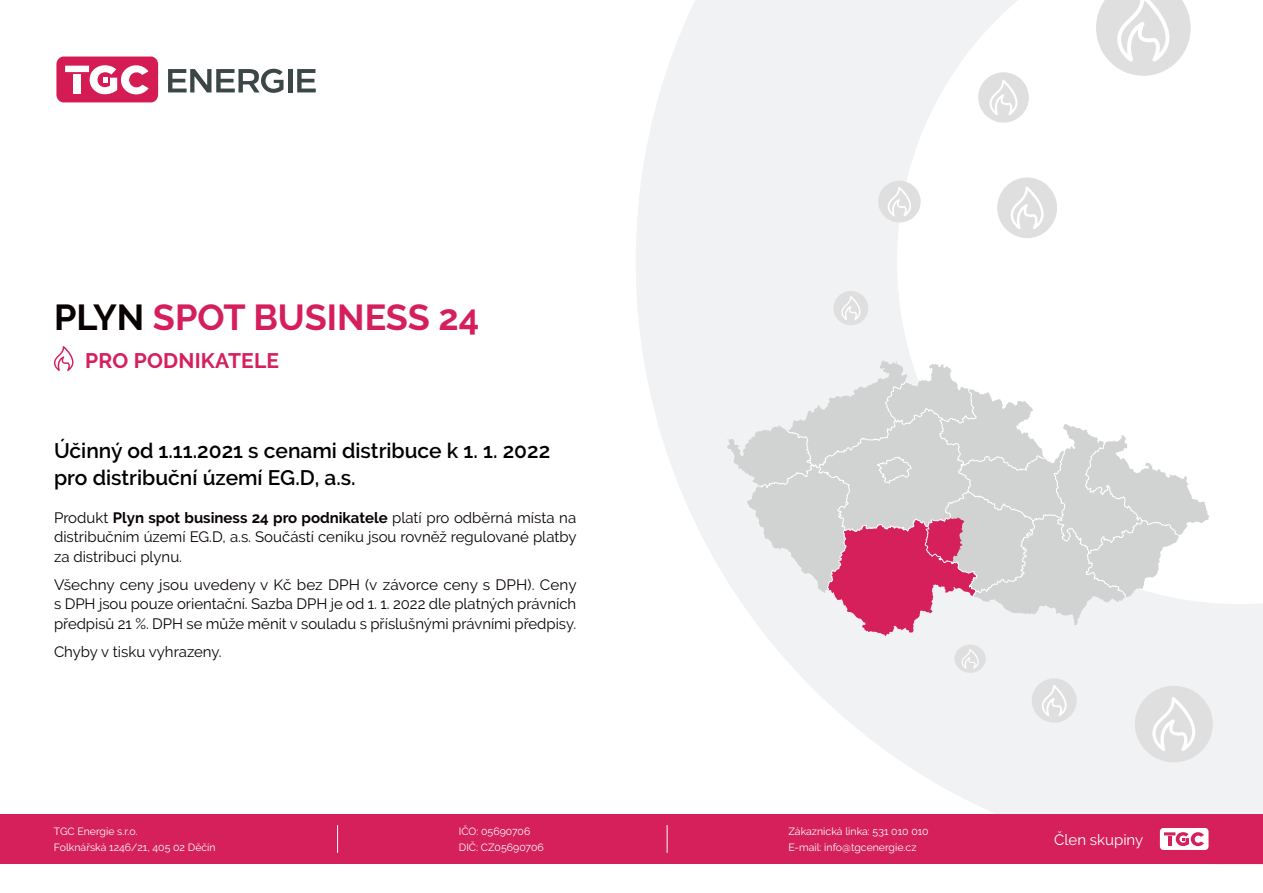
<style>
.page{position:relative;width:1263px;height:893px;background:#fff}
.page>*{position:absolute;margin:0;border:0;box-sizing:border-box;transform-origin:0 0}
.t1{font:700 36px "Raleway";color:#d51f5d}
.Podnadpis{font:600 21px/27px "Raleway";color:#000001}
.t2{font:700 21px "Raleway";letter-spacing:.01em;color:#d5205c}
.Text{font:15px/19.5px "Raleway";color:#080302;text-align:justify}
.t3{font:15px "Raleway";color:#fff}
.t4{font:10.5px/16.5px "Raleway";color:#fff}
.s1{color:#080302}
.s2{font-weight:700}
</style>
<div class="page">
<svg style="left:168px;top:69px;width:115px;height:24px"></svg>
<hr style="left:288px;top:69px;width:4px;height:23px;background:#3c4646">
<svg style="left:297px;top:69px;width:19px;height:23px"></svg>
<div style="left:56px;top:57px;width:102px;height:45px;background:#d51b54;border-radius:7px"></div>
<svg style="left:65px;top:65px;width:84px;height:29px"></svg>
<svg style="left:636px;top:0;width:627px;height:865px"></svg>
<svg style="left:54px;top:346px;width:20px;height:25px"></svg>
<div style="left:878px;top:181px;width:43px;height:42px;background:#dfdfdf;border-radius:50%"></div>
<svg style="left:888px;top:187px;width:23px;height:29px"></svg>
<div style="left:1032px;top:678px;width:45px;height:45px;background:#dfdfdf;border-radius:50%"></div>
<svg style="left:1042px;top:685px;width:25px;height:31px"></svg>
<div style="left:1135px;top:686px;width:78px;height:76px;background:#dfdfdf;border-radius:50%"></div>
<svg style="left:1152px;top:697px;width:43px;height:54px"></svg>
<div style="left:833px;top:291px;width:35px;height:34px;background:#dfdfdf;border-radius:50%"></div>
<svg style="left:841px;top:296px;width:20px;height:24px"></svg>
<div style="left:978px;top:72px;width:51px;height:51px;background:#dfdfdf;border-radius:50%"></div>
<svg style="left:989px;top:80px;width:29px;height:35px"></svg>
<div style="left:997px;top:177px;width:60px;height:61px;background:#dfdfdf;border-radius:50%"></div>
<svg style="left:1011px;top:186px;width:33px;height:43px"></svg>
<svg style="left:1096px;top:0;width:95px;height:76px"></svg>
<div style="left:954px;top:645px;width:32px;height:28px;background:#dfdfdf;border-radius:50%"></div>
<svg style="left:961px;top:649px;width:18px;height:20px"></svg>
<div style="left:0;top:814px;width:1263px;height:50px;background:#d5205c"></div>
<div style="left:1160px;top:828px;width:48px;height:22px;background:#fff;border-radius:4px"></div>
<svg style="left:1164px;top:832px;width:40px;height:14px"></svg>
<svg style="left:667px;top:825px;width:1px;height:28px"></svg>
<svg style="left:337px;top:825px;width:1px;height:28px"></svg>
<svg style="left:727px;top:360px;width:482px;height:276px"></svg>
<svg style="left:758px;top:381px;width:420px;height:217px"></svg>
<h1 class="t1" style="left:54px;top:297px;width:427px"><span class="s1">PLYN</span> SPOT BUSINESS 24</h1>
<h2 class="t2" style="left:85px;top:348px;width:196px">PRO PODNIKATELE</h2>
<p class="Podnadpis" style="left:54px;top:436px;width:498px">Účinný od 1.11.2021 s cenami distribuce k 1. 1. 2022 pro distribuční území EG.D, a.s.</p>
<p class="Text" style="left:54px;top:508px;width:524px">Produkt <span class="s2">Plyn spot business 24 pro podnikatele</span> platí pro odběrná místa na distribučním území EG.D, a.s. Součástí ceníku jsou rovněž regulované platby za distribuci plynu.</p>
<p class="Text" style="left:54px;top:575px;width:524px">Všechny ceny jsou uvedeny v Kč bez DPH (v závorce ceny s DPH). Ceny s DPH jsou pouze orientační. Sazba DPH je od 1. 1. 2022 dle platných právních předpisů 21 %. DPH se může měnit v souladu s příslušnými právními předpisy.</p>
<p class="Text" style="left:54px;top:642px;width:169px">Chyby v tisku vyhrazeny.</p>
<p class="t4" style="left:54px;top:823px;width:163px">TGC Energie s.r.o.<br>Folknářská 1246/21, 405 02 Děčín</p>
<p class="t4" style="left:459px;top:823px;width:86px">IČO: 05690706<br>DIČ: CZ05690706</p>
<p class="t4" style="left:788px;top:823px;width:142px">Zákaznická linka: 531 010 010<br>E-mail: info@tgcenergie.cz</p>
<p class="t3" style="left:1054px;top:831px;width:91px">Člen skupiny</p>
</div>
